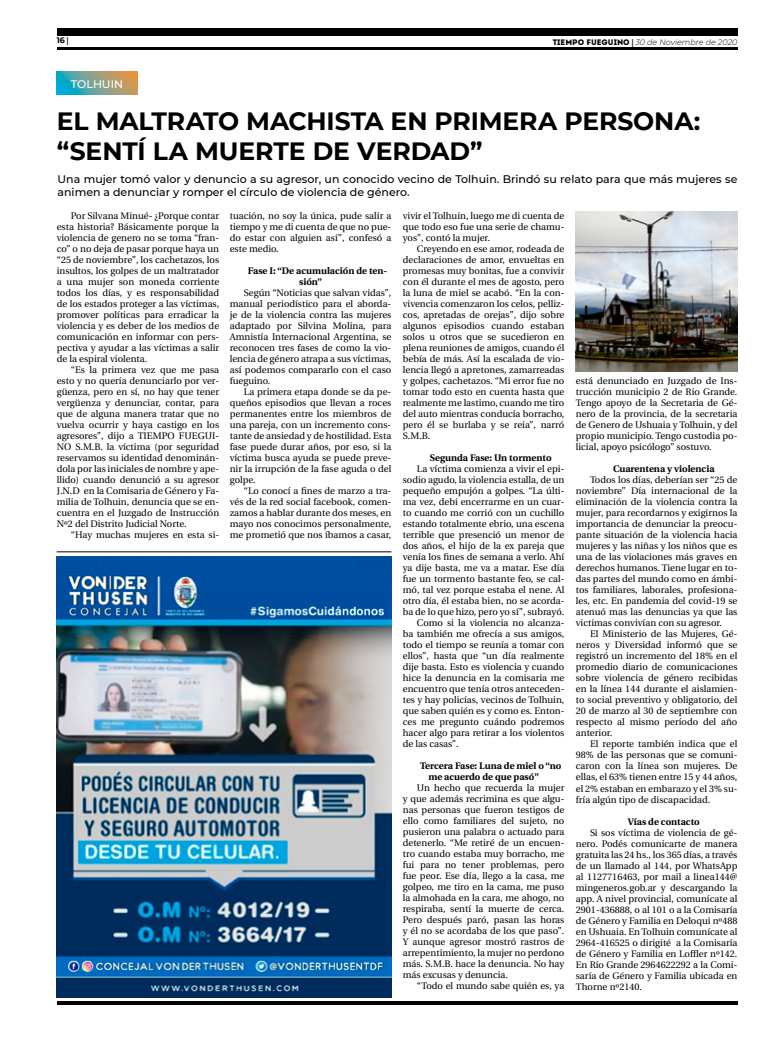
<style>
.page{position:relative;width:780px;height:1049px;background:#fff}
.page>*{position:absolute;margin:0;border:0;box-sizing:border-box;transform-origin:0 0}
.t1{font:700 25px/30px "Montserrat";letter-spacing:-.005em;color:#000}
.t2{font:500 11px/13px "Montserrat";color:#000}
.t3{font:500 11px "Montserrat";color:#fff}
.t4{font:9.5px/11px "Utopia";color:#000;text-align:justify}
.t5{font:700 9.5px/11px "Utopia";color:#000}
.t6{font:italic 300 8px "Montserrat";color:#000}
.t7{font:700 8px "Montserrat";color:#000}
.s1{font-family:"Utopia"}
.s2{font-family:"Intro";font-weight:400;font-style:normal}
.s3{font-family:"Utopia";font-weight:700;font-style:normal}
</style>
<div class="page">
<hr style="left:57px;top:48px;width:680px;height:2px;background:#000">
<div style="left:57px;top:28px;width:680px;height:7px;background:#000"></div>
<hr style="left:57px;top:1001px;width:680px;height:4px;background:#000">
<svg style="left:57px;top:72px;width:80px;height:23px;background:#78a190"></svg>
<img style="left:57px;top:556px;width:334px;height:442px">
<hr style="left:57px;top:551px;width:334px;height:1px;background:#000">
<img style="left:576px;top:211px;width:161px;height:161px">
<p class="t7" style="left:57px;top:34px;width:14px">16 <span class="s1">|</span></p>
<p class="t6" style="left:552px;top:36px;width:186px"><span class="s2">TIEMPO FUEGUINO</span> <span class="s3">|</span> 30 de Noviembre de 2020</p>
<p class="t3" style="left:71px;top:76px;width:54px">TOLHUIN</p>
<h1 class="t1" style="left:57px;top:105px;width:645px">EL MALTRATO MACHISTA EN PRIMERA PERSONA: “SENTÍ LA MUERTE DE VERDAD”</h1>
<p class="t2" style="left:58px;top:172px;width:681px">Una mujer tomó valor y denuncio a su agresor, un conocido vecino de Tolhuin. Brindó su relato para que más mujeres se animen a denunciar y romper el círculo de violencia de género.</p>
<p class="t4" style="left:57px;top:211px;width:164px;text-indent:14px">Por Silvana Minué- ¿Porque contar esta historia? Básicamente porque la violencia de genero no se toma “fran&shy;co” o no deja de pasar porque haya un “25 de noviembre”, los cachetazos, los insultos, los golpes de un maltratador a una mujer son moneda corriente todos los días, y es responsabilidad de los estados proteger a las víctimas, promover políticas para erradicar la violencia y es deber de los medios de comunicación en informar con pers&shy;pectiva y ayudar a las víctimas a salir de la espiral violenta.</p>
<p class="t4" style="left:57px;top:365px;width:164px;text-indent:14px">“Es la primera vez que me pasa esto y no quería denunciarlo por ver&shy;güenza, pero en sí, no hay que tener vergüenza y denunciar, contar, para que de alguna manera tratar que no vuelva ocurrir y haya castigo en los agresores”, dijo a TIEMPO FUEGUI-NO S.M.B. la víctima (por seguridad reservamos su identidad denominán&shy;dola por las iniciales de nombre y ape&shy;llido) cuando denunció a su agresor J.N.D en la Comisaria de Género y Fa&shy;milia de Tolhuin, denuncia que se en&shy;cuentra en el Juzgado de Instrucción Nº2 del Distrito Judicial Norte.</p>
<p class="t4" style="left:71px;top:530px;width:150px">“Hay muchas mujeres en esta si-</p>
<p class="t4" style="left:230px;top:211px;width:163px">tuación, no soy la única, pude salir a tiempo y me di cuenta de que no pue&shy;do estar con alguien así”, confesó a este medio.</p>
<p class="t5" style="left:299px;top:266px;width:90px;text-indent:-51px">Fase I: “De acumulación de ten&shy;sión”</p>
<p class="t4" style="left:230px;top:288px;width:163px;text-indent:14px">Según “Noticias que salvan vidas”, manual periodístico para el aborda&shy;je de la violencia contra las mujeres adaptado por Silvina Molina, para Amnistía Internacional Argentina, se reconocen tres fases de como la vio&shy;lencia de género atrapa a sus víctimas, así podemos compararlo con el caso fueguino.</p>
<p class="t4" style="left:230px;top:387px;width:163px;text-indent:14px">La primera etapa donde se da pe&shy;queños episodios que llevan a roces permanentes entre los miembros de una pareja, con un incremento cons&shy;tante de ansiedad y de hostilidad. Esta fase puede durar años, por eso, si la víctima busca ayuda se puede preve&shy;nir la irrupción de la fase aguda o del golpe.</p>
<p class="t4" style="left:230px;top:486px;width:163px;text-indent:14px">“Lo conocí a fines de marzo a tra&shy;vés de la red social facebook, comen&shy;zamos a hablar durante dos meses, en mayo nos conocimos personalmente, me prometió que nos íbamos a casar,</p>
<p class="t4" style="left:403px;top:211px;width:163px">vivir el Tolhuin, luego me di cuenta de que todo eso fue una serie de chamu&shy;yos”, contó la mujer.</p>
<p class="t4" style="left:403px;top:244px;width:163px;text-indent:14px">Creyendo en ese amor, rodeada de declaraciones de amor, envueltas en promesas muy bonitas, fue a convivir con él durante el mes de agosto, pero la luna de miel se acabó. “En la con&shy;vivencia comenzaron los celos, pelliz&shy;cos, apretadas de orejas”, dijo sobre algunos episodios cuando estaban solos u otros que se sucedieron en plena reuniones de amigos, cuando él bebía de más. Así la escalada de vio&shy;lencia llegó a apretones, zamarreadas y golpes, cachetazos. “Mi error fue no tomar todo esto en cuenta hasta que realmente me lastimo, cuando me tiro del auto mientras conducía borracho, pero él se burlaba y se reía”, narró S.M.B.</p>
<p class="t5" style="left:429px;top:453px;width:123px">Segunda Fase: Un tormento</p>
<p class="t4" style="left:417px;top:464px;width:149px">La víctima comienza a vivir el epi-</p>
<p class="t4" style="left:403px;top:475px;width:163px">sodio agudo, la violencia estalla, de un</p>
<p class="t4" style="left:403px;top:486px;width:163px">pequeño empujón a golpes. “La últi-</p>
<p class="t4" style="left:403px;top:497px;width:163px">ma vez, debí encerrarme en un cuar-</p>
<p class="t4" style="left:403px;top:508px;width:163px">to cuando me corrió con un cuchillo</p>
<p class="t4" style="left:403px;top:519px;width:163px">estando totalmente ebrio, una escena</p>
<p class="t4" style="left:403px;top:530px;width:163px">terrible que presenció un menor de</p>
<p class="t4" style="left:403px;top:541px;width:163px">dos años, el hijo de la ex pareja que</p>
<p class="t4" style="left:403px;top:552px;width:163px">venía los fines de semana a verlo. Ahí</p>
<p class="t4" style="left:403px;top:563px;width:163px">ya dije basta, me va a matar. Ese día</p>
<p class="t4" style="left:403px;top:574px;width:163px">fue un tormento bastante feo, se cal-</p>
<p class="t4" style="left:403px;top:585px;width:163px">mó, tal vez porque estaba el nene. Al</p>
<p class="t4" style="left:403px;top:596px;width:163px">otro día, él estaba bien, no se acorda-</p>
<p class="t4" style="left:403px;top:607px;width:163px">ba de lo que hizo, pero yo sí”, subrayó.</p>
<p class="t4" style="left:417px;top:618px;width:149px">Como si la violencia no alcanza-</p>
<p class="t4" style="left:403px;top:629px;width:163px">ba también me ofrecía a sus amigos,</p>
<p class="t4" style="left:403px;top:640px;width:163px">todo el tiempo se reunía a tomar con</p>
<p class="t4" style="left:403px;top:651px;width:163px">ellos”, hasta que “un día realmente</p>
<p class="t4" style="left:403px;top:662px;width:163px">dije basta. Esto es violencia y cuando</p>
<p class="t4" style="left:403px;top:673px;width:163px">hice la denuncia en la comisaria me</p>
<p class="t4" style="left:403px;top:684px;width:163px">encuentro que tenía otros anteceden-</p>
<p class="t4" style="left:403px;top:695px;width:163px">tes y hay policías, vecinos de Tolhuin,</p>
<p class="t4" style="left:403px;top:706px;width:163px">que saben quién es y como es. Enton-</p>
<p class="t4" style="left:403px;top:717px;width:163px">ces me pregunto cuándo podremos</p>
<p class="t4" style="left:403px;top:728px;width:163px">hacer algo para retirar a los violentos</p>
<p class="t4" style="left:403px;top:739px;width:57px">de las casas”.</p>
<p class="t5" style="left:428px;top:761px;width:134px;text-indent:-8px">Tercera Fase: Luna de miel o “no me acuerdo de que pasó”</p>
<p class="t4" style="left:403px;top:783px;width:163px;text-indent:14px">Un hecho que recuerda la mujer y que además recrimina es que algu&shy;nas personas que fueron testigos de ello como familiares del sujeto, no pusieron una palabra o actuado para detenerlo. “Me retiré de un encuen&shy;tro cuando estaba muy borracho, me fui para no tener problemas, pero fue peor. Ese día, llego a la casa, me golpeo, me tiro en la cama, me puso la almohada en la cara, me ahogo, no respiraba, sentí la muerte de cerca.<br>Pero después paró, pasan las horas y él no se acordaba de los que paso”.<br>Y aunque agresor mostró rastros de arrepentimiento, la mujer no perdono más. S.M.B. hace la denuncia. No hay más excusas y denuncia.</p>
<p class="t4" style="left:417px;top:981px;width:149px">“Todo el mundo sabe quién es, ya</p>
<p class="t4" style="left:576px;top:376px;width:163px">está denunciado en Juzgado de Ins&shy;trucción municipio 2 de Rio Grande.<br>Tengo apoyo de la Secretaria de Gé&shy;nero de la provincia, de la secretaria de Genero de Ushuaia y Tolhuin, y del propio municipio. Tengo custodia po&shy;licial, apoyo psicólogo” sostuvo.</p>
<p class="t5" style="left:613px;top:464px;width:103px">Cuarentena y violencia</p>
<p class="t4" style="left:576px;top:475px;width:163px;text-indent:14px">Todos los días, deberían ser “25 de noviembre” Día internacional de la eliminación de la violencia contra la mujer, para recordarnos y exigirnos la importancia de denunciar la preocu&shy;pante situación de la violencia hacia mujeres y las niñas y los niños que es una de las violaciones más graves en derechos humanos. Tiene lugar en to&shy;das partes del mundo como en ámbi&shy;tos familiares, laborales, profesiona&shy;les, etc. En pandemia del covid-19 se atenuó mas las denuncias ya que las victimas convivían con su agresor.</p>
<p class="t4" style="left:576px;top:629px;width:163px;text-indent:14px">El Ministerio de las Mujeres, Gé&shy;neros y Diversidad informó que se registró un incremento del 18% en el promedio diario de comunicaciones sobre violencia de género recibidas en la línea 144 durante el aislamien&shy;to social preventivo y obligatorio, del 20 de marzo al 30 de septiembre con respecto al mismo período del año anterior.</p>
<p class="t4" style="left:576px;top:739px;width:163px;text-indent:14px">El reporte también indica que el 98% de las personas que se comuni&shy;caron con la línea son mujeres. De ellas, el 63% tienen entre 15 y 44 años, el 2% estaban en embarazo y el 3% su&shy;fría algún tipo de discapacidad.</p>
<p class="t5" style="left:627px;top:816px;width:73px">Vías de contacto</p>
<p class="t4" style="left:576px;top:827px;width:163px;text-indent:14px">Si sos víctima de violencia de gé&shy;nero. Podés comunicarte de manera gratuita las 24 hs., los 365 días, a través de un llamado al 144, por WhatsApp al 1127716463, por mail a linea144@ mingeneros.gob.ar y descargando la app. A nivel provincial, comunícate al 2901-436888, o al 101 o a la Comisaría de Género y Familia en Deloqui nº488 en Ushuaia. En Tolhuin comunícate al 2964-416525 o dirigité a la Comisaría de Género y Familia en Loffler nº142.<br>En Río Grande 2964622292 a la Comi&shy;saría de Género y Familia ubicada en Thorne nº2140.</p>
</div>
